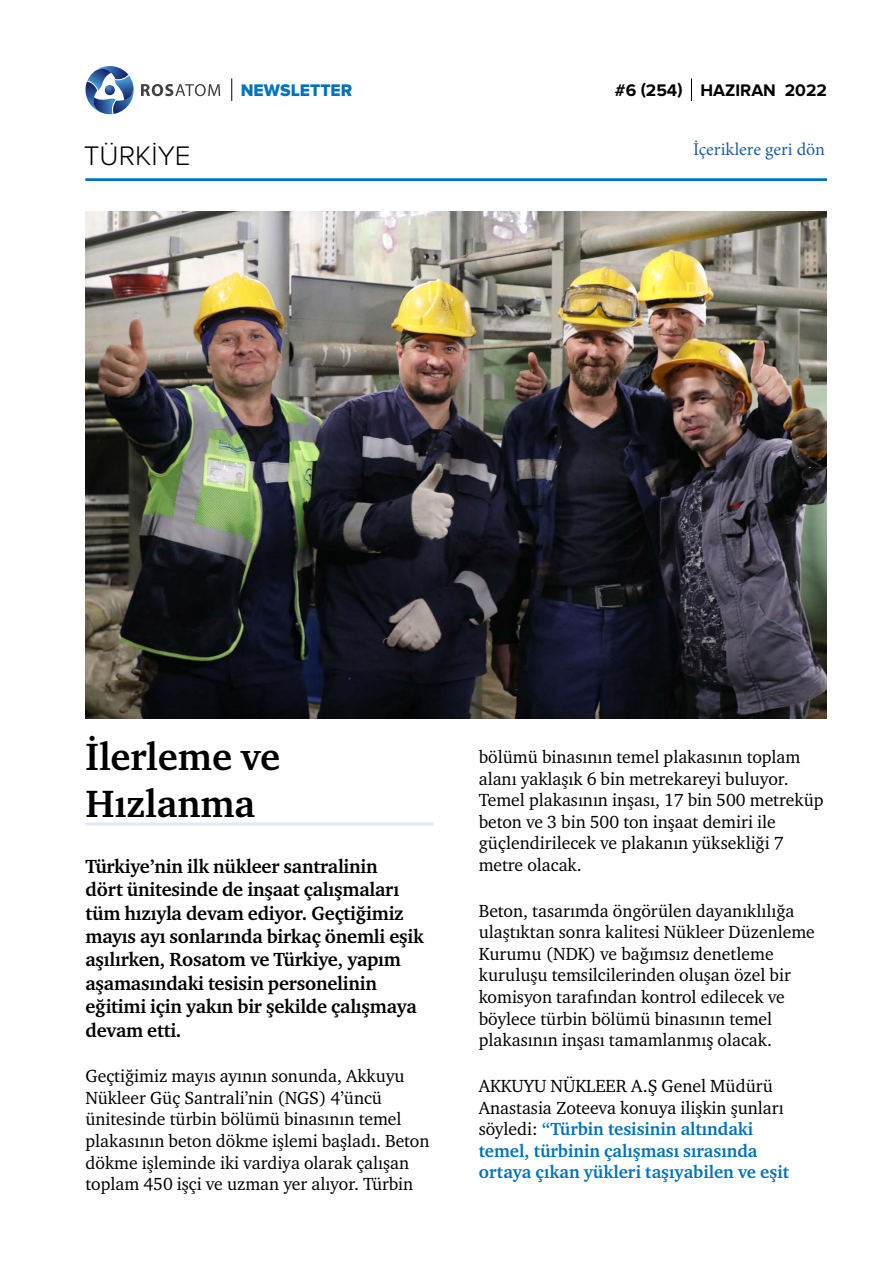
<style>
.page{position:relative;width:893px;height:1263px;background:#fff}
.page>*{position:absolute;margin:0;border:0;box-sizing:border-box;transform-origin:0 0}
.t1{font:700 39px/46.8px "Charter ITC";color:#000}
.t2{font:300 27.9px "Proxima Nova";color:#000}
.t3{font:700 19.5px/23.4px "Charter ITC";letter-spacing:-.01em;color:#000}
.t4{font:18px/21.6px "Charter ITC";color:#000}
.t5{font:700 18px/21.6px "Charter ITC";color:#0072bc}
.t6{font:18px "Minion Pro";color:#215e9e}
.t7{font:700 17.4px "Proxima Nova";color:#000}
.t8{font:17.4px "Proxima Nova Extrabld";color:#0072bc}
.s1{font-weight:400;color:#000}
</style>
<div class="page">
<hr style="left:86px;top:179px;width:741px;height:2px;background:#0072bc">
<svg style="left:691px;top:78px;width:1px;height:23px"></svg>
<svg style="left:86px;top:66px;width:48px;height:48px"></svg>
<svg style="left:141px;top:84px;width:79px;height:12px"></svg>
<svg style="left:231px;top:78px;width:1px;height:23px"></svg>
<hr style="left:86px;top:822px;width:348px;height:3px;background:#e1e8f6">
<img style="left:86px;top:212px;width:741px;height:506px">
<h2 class="t2" style="left:84px;top:140px;width:108px">TÜRKİYE</h2>
<p class="t8" style="left:241px;top:80px;width:113px">NEWSLETTER</p>
<p class="t7" style="left:615px;top:80px;width:214px">#6 (254) HAZIRAN 2022</p>
<p class="t6" style="left:693px;top:137px;width:134px">İçeriklere geri dön</p>
<h1 class="t1" style="left:86px;top:734px;width:196px">İlerleme ve<br>Hızlanma</h1>
<p class="t3" style="left:86px;top:855px;width:340px">Türkiye’nin ilk nükleer santralinin<br>dört ünitesinde de inşaat çalışmaları tüm hızıyla devam ediyor. Geçtiğimiz mayıs ayı sonlarında birkaç önemli eşik aşılırken, Rosatom ve Türkiye, yapım aşamasındaki tesisin personelinin eğitimi için yakın bir şekilde çalışmaya devam etti.</p>
<p class="t4" style="left:86px;top:1065px;width:346px">Geçtiğimiz mayıs ayının sonunda, Akkuyu Nükleer Güç Santrali’nin (NGS) 4’üncü ünitesinde türbin bölümü binasının temel plakasının beton dökme işlemi başladı. Beton dökme işleminde iki vardiya olarak çalışan toplam 450 işçi ve uzman yer alıyor. Türbin</p>
<p class="t4" style="left:479px;top:746px;width:346px">bölümü binasının temel plakasının toplam alanı yaklaşık 6 bin metrekareyi buluyor.<br>Temel plakasının inşası, 17 bin 500 metreküp beton ve 3 bin 500 ton inşaat demiri ile güçlendirilecek ve plakanın yüksekliği 7 metre olacak.</p>
<p class="t4" style="left:479px;top:900px;width:338px">Beton, tasarımda öngörülen dayanıklılığa ulaştıktan sonra kalitesi Nükleer Düzenleme Kurumu (NDK) ve bağımsız denetleme kuruluşu temsilcilerinden oluşan özel bir komisyon tarafından kontrol edilecek ve böylece türbin bölümü binasının temel plakasının inşası tamamlanmış olacak.</p>
<p class="t5" style="left:479px;top:1075px;width:312px"><span class="s1">AKKUYU NÜKLEER A.Ş Genel Müdürü Anastasia Zoteeva konuya ilişkin şunları söyledi:</span> “Türbin tesisinin altındaki temel, türbinin çalışması sırasında ortaya çıkan yükleri taşıyabilen ve eşit</p>
</div>
